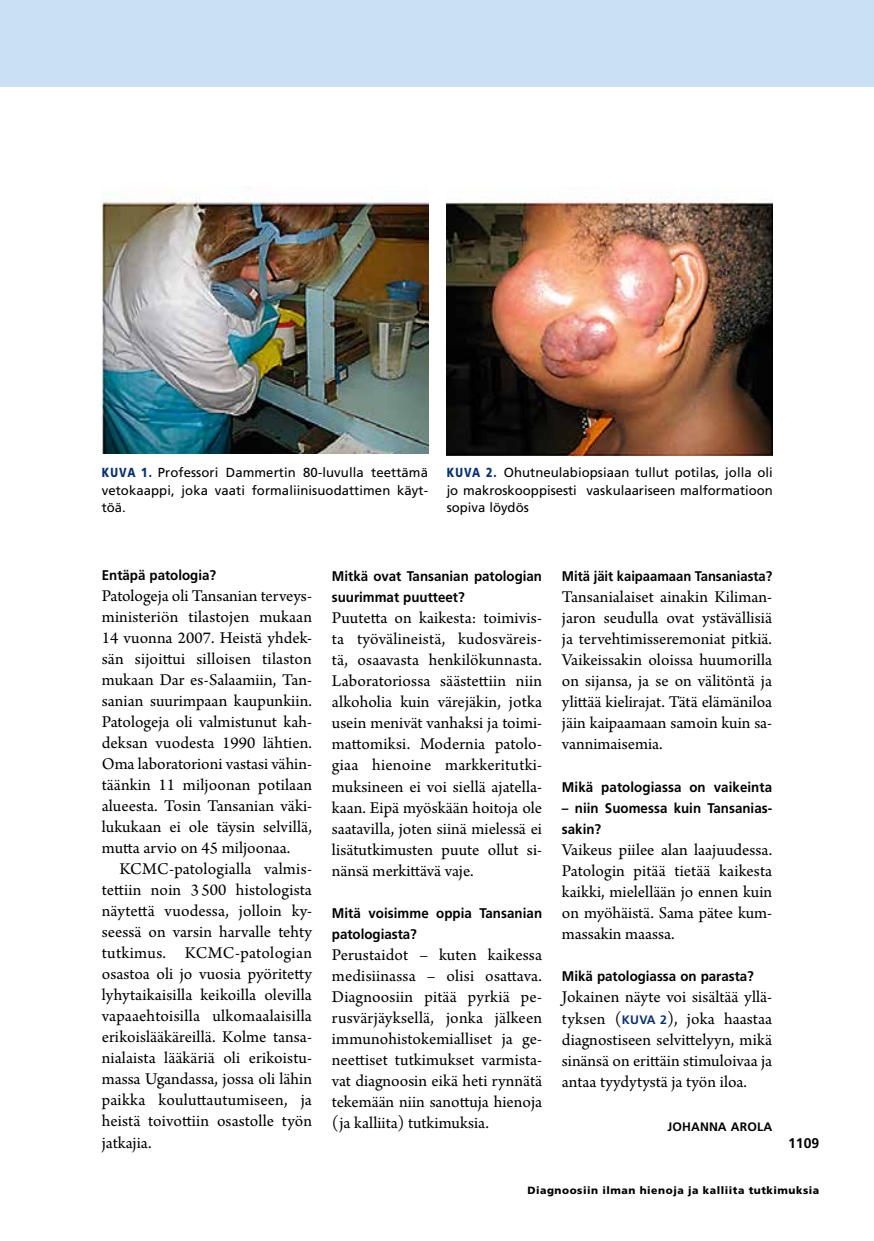
<style>
.page{position:relative;width:874px;height:1241px;background:#fff}
.page>*{position:absolute;margin:0;border:0;box-sizing:border-box;transform-origin:0 0}
.t1{font:17.32px/21px "Arno Pro";color:#000;text-align:justify}
.t2{font:700 14px/21px "Frutiger LT Std";color:#000;scale:.95 1}
.t3{font:700 14px "Frutiger LT Std";color:#000;scale:.93 1}
.t4{font:700 14px "Frutiger LT Std";color:#000}
.t5{font:13.12px/17.5px "Frutiger LT Std";color:#000;text-align:justify}
.t6{font:700 12.25px "Frutiger LT Std";letter-spacing:.01em;color:#000}
.t7{font:900 10.5px "Frutiger LT Std";letter-spacing:.05em;color:#000}
.s1{font-weight:900;color:#083170}
.s2{font-family:"Frutiger LT Std";font-weight:700;font-size:12.25px;color:#083170}
</style>
<div class="page">
<div style="left:0;top:0;width:873px;height:87px;background:#cae0f5"></div>
<img style="left:102px;top:187px;width:326px;height:266px">
<img style="left:446px;top:187px;width:326px;height:268px">
<p class="t5" style="left:102px;top:464px;width:327px"><span class="s1">Kuva 1.</span> Professori Dammertin 80-luvulla teettämä vetokaappi, joka vaati formaliinisuodattimen käyt&shy;töä.</p>
<p class="t5" style="left:446px;top:464px;width:327px"><span class="s1">Kuva 2.</span> Ohutneulabiopsiaan tullut potilas, jolla oli jo makroskooppisesti vaskulaariseen malformatioon sopiva löydös</p>
<p class="t2" style="left:102px;top:564px;width:122px">Entäpä patologia?</p>
<p class="t1" style="left:102px;top:586px;width:212px">Patologeja oli Tansanian terveys‑ ministeriön tilastojen mukaan 14 vuonna 2007. Heistä yhdek‑ sän sijoittui silloisen tilaston mukaan Dar es-Salaamiin, Tan‑ sanian suurimpaan kaupunkiin.<br>Patologeja oli valmistunut kah‑ deksan vuodesta 1990 lähtien.<br>Oma laboratorioni vastasi vähin‑ täänkin 11 miljoonan potilaan alueesta. Tosin Tansanian väki‑ lukukaan ei ole täysin selvillä, mutta arvio on 45 miljoonaa.</p>
<p class="t1" style="left:102px;top:859px;width:212px;text-indent:18px">KCMC-patologialla valmis‑ tettiin noin 3 500 histologista näytettä vuodessa, jolloin ky‑ seessä on varsin harvalle tehty tutkimus. KCMC-patologian osastoa oli jo vuosia pyöritetty lyhytaikaisilla keikoilla olevilla vapaaehtoisilla ulkomaalaisilla erikoislääkäreillä. Kolme tansa‑ nialaista lääkäriä oli erikoistu‑ massa Ugandassa, jossa oli lähin paikka kouluttautumiseen, ja heistä toivottiin osastolle työn jatkajia.</p>
<p class="t2" style="left:332px;top:566px;width:223px">Mitkä ovat Tansanian patologian suurimmat puutteet?</p>
<p class="t1" style="left:332px;top:608px;width:212px">Puutetta on kaikesta: toimivis‑ ta työvälineistä, kudosväreis‑ tä, osaavasta henkilökunnasta.<br>Laboratoriossa säästettiin niin alkoholia kuin värejäkin, jotka usein menivät vanhaksi ja toimi‑ mattomiksi. Modernia patolo&shy;giaa hienoine markkeritutki‑ muksineen ei voi siellä ajatella‑ kaan. Eipä myöskään hoitoja ole saatavilla, joten siinä mielessä ei lisätutkimusten puute ollut si‑ nänsä merkittävä vaje.</p>
<p class="t2" style="left:332px;top:902px;width:223px">Mitä voisimme oppia Tansanian patologiasta?</p>
<p class="t1" style="left:332px;top:944px;width:212px">Perustaidot – kuten kaikessa medisiinassa – olisi osattava.<br>Diagnoosiin pitää pyrkiä pe‑ rusvärjäyksellä, jonka jälkeen immunohistokemialliset ja ge‑ neettiset tutkimukset varmista‑ vat diagnoosin eikä heti rynnätä tekemään niin sanottuja hienoja (ja kalliita) tutkimuksia.</p>
<p class="t3" style="left:561px;top:568px;width:227px">Mitä jäit kaipaamaan Tansaniasta?</p>
<p class="t1" style="left:561px;top:587px;width:212px">Tansanialaiset ainakin Kiliman‑ jaron seudulla ovat ystävällisiä ja tervehtimisseremoniat pitkiä.<br>Vaikeissakin oloissa huumorilla on sijansa, ja se on välitöntä ja ylittää kielirajat. Tätä elämäniloa jäin kaipaamaan samoin kuin sa‑ vannimaisemia.</p>
<p class="t2" style="left:561px;top:776px;width:223px">Mikä patologiassa on vaikeinta</p>
<p class="t2" style="left:561px;top:797px;width:223px">– niin Suomessa kuin Tansanias&shy;sakin?</p>
<p class="t1" style="left:561px;top:839px;width:212px">Vaikeus piilee alan laajuudessa.<br>Patologin pitää tietää kaikesta kaikki, mielellään jo ennen kuin on myöhäistä. Sama pätee kum‑ massakin maassa.</p>
<p class="t2" style="left:561px;top:965px;width:203px">Mikä patologiassa on parasta?</p>
<p class="t1" style="left:561px;top:986px;width:212px">Jokainen näyte voi sisältää yllä‑ tyksen (<span class="s2">KUVA 2</span>), joka haastaa diagnostiseen selvittelyyn, mikä sinänsä on erittäin stimuloivaa ja antaa tyydytystä ja työn iloa.</p>
<p class="t6" style="left:667px;top:1119px;width:106px">JOHANNA AROLA</p>
<p class="t4" style="left:787px;top:1134px;width:33px">1109</p>
<p class="t7" style="left:527px;top:1183px;width:293px">Diagnoosiin ilman hienoja ja kalliita tutkimuksia</p>
</div>
